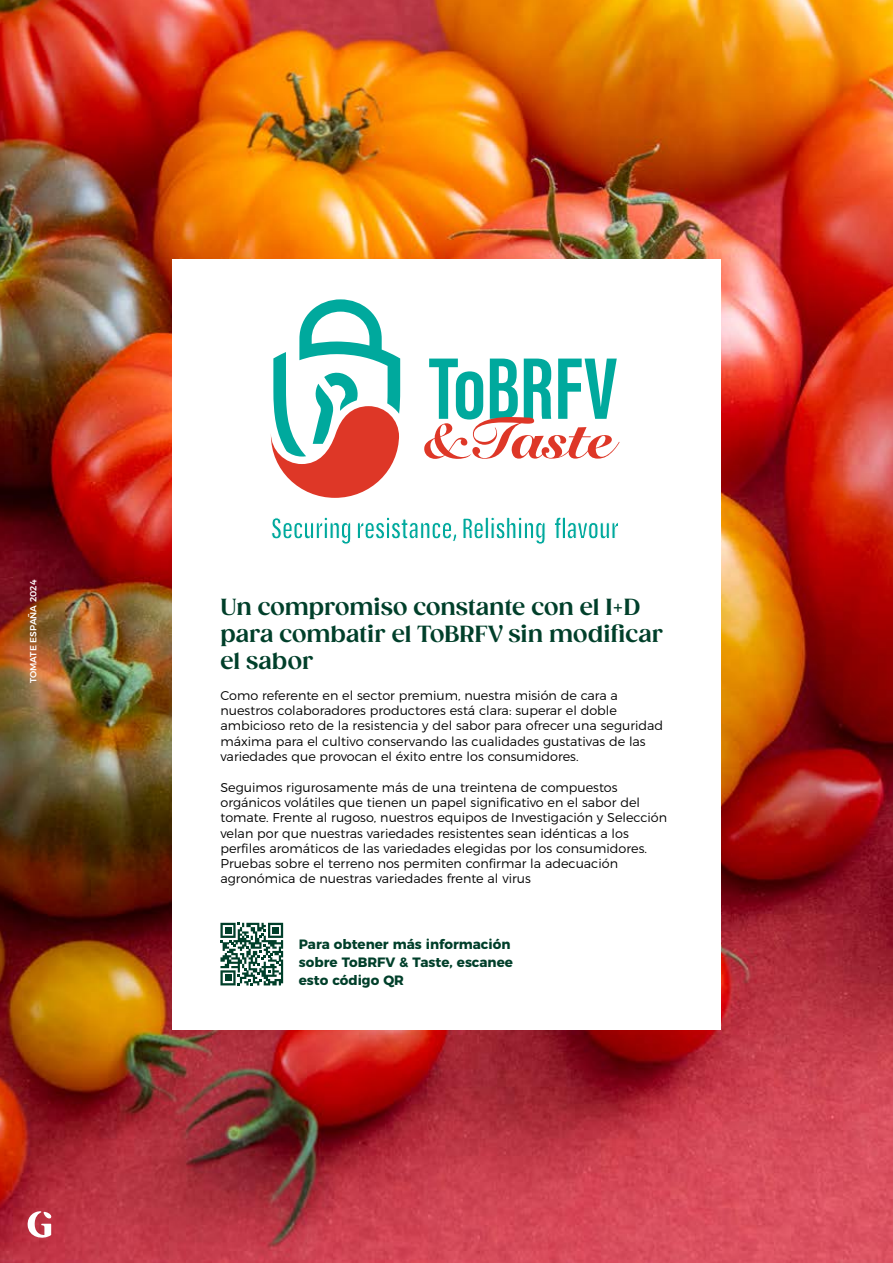
<style>
.page{position:relative;width:893px;height:1263px;background:#fff}
.page>*{position:absolute;margin:0;border:0;box-sizing:border-box;transform-origin:0 0}
.t1{font:700 22.5px/27px "Gazpacho";color:#003f2a}
.t2{font:700 13.5px/18px "Montserrat";color:#003f2a}
.t3{font:300 12.75px/15.3px "Montserrat";color:#000}
.t4{font:500 9px "Montserrat";color:#fff}
</style>
<div class="page">
<img style="left:0;top:0;width:893px;height:1263px">
<svg style="left:27px;top:1211px;width:25px;height:29px"></svg>
<div style="left:172px;top:259px;width:549px;height:770px;background:#fff"></div>
<svg style="left:424px;top:359px;width:196px;height:100px"></svg>
<svg style="left:271px;top:299px;width:129px;height:199px"></svg>
<svg style="left:272px;top:517px;width:79px;height:27px"></svg>
<svg style="left:357px;top:517px;width:100px;height:24px"></svg>
<svg style="left:463px;top:518px;width:20px;height:21px"></svg>
<div style="left:485px;top:517px;width:3px;height:22px;border:1px solid #fff"></div>
<svg style="left:491px;top:517px;width:54px;height:27px"></svg>
<svg style="left:555px;top:517px;width:6px;height:21px"></svg>
<div style="left:562px;top:517px;width:4px;height:22px;border:1px solid #fff"></div>
<svg style="left:567px;top:522px;width:51px;height:17px"></svg>
<svg style="left:220px;top:923px;width:63px;height:62px"></svg>
<p class="t4" style="left:26px;top:683px;width:105px;rotate:-90deg">TOMATE ESPAÑA 2024</p>
<h1 class="t1" style="left:220px;top:594px;width:444px">Un compromiso constante con el I+D para combatir el ToBRFV sin modificar el sabor</h1>
<p class="t3" style="left:220px;top:686px;width:444px">Como referente en el sector premium, nuestra misión de cara a nuestros colaboradores productores está clara: superar el doble ambicioso reto de la resistencia y del sabor para ofrecer una seguridad máxima para el cultivo conservando las cualidades gustativas de las variedades que provocan el éxito entre los consumidores.</p>
<p class="t3" style="left:220px;top:778px;width:448px">Seguimos rigurosamente más de una treintena de compuestos orgánicos volátiles que tienen un papel significativo en el sabor del tomate. Frente al rugoso, nuestros equipos de Investigación y Selección velan por que nuestras variedades resistentes sean idénticas a los perfiles aromáticos de las variedades elegidas por los consumidores.<br>Pruebas sobre el terreno nos permiten confirmar la adecuación agronómica de nuestras variedades frente al virus</p>
<p class="t2" style="left:299px;top:934px;width:216px">Para obtener más información sobre ToBRFV &amp; Taste, escanee esto código QR</p>
</div>
